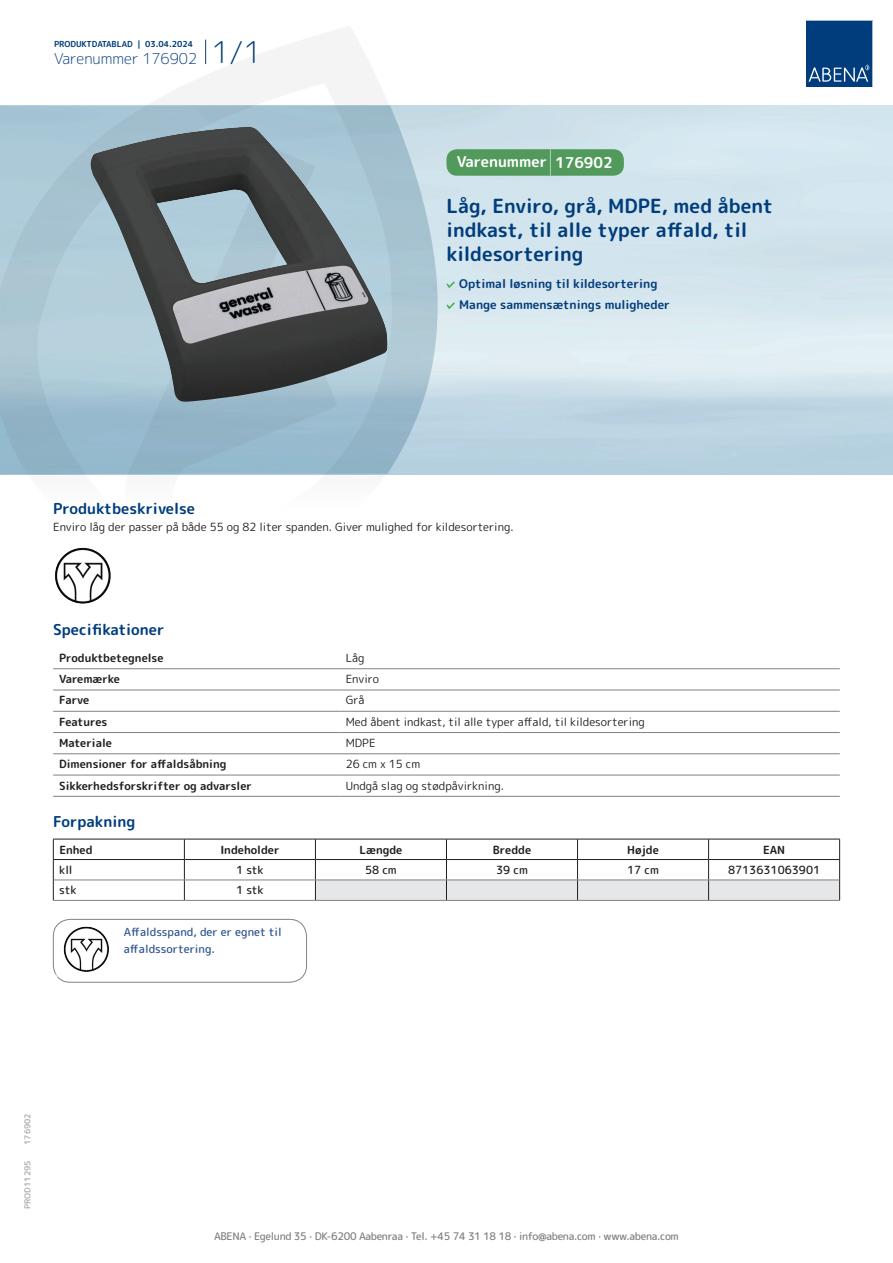
<style>
.page{position:relative;width:893px;height:1263px;background:#fff}
.page>*{position:absolute;margin:0;border:0;box-sizing:border-box;transform-origin:0 0}
.t1{font:700 19.5px/24px "Rounded Mplus 1 c";color:#013d7d}
.t2{font:700 15px "Rounded Mplus 1 c";color:#013d7d}
.t3{font:300 15px "Rounded Mplus 1 c";color:#013d7d}
.t4{font:700 15px "Rounded Mplus 1 c";color:#fff}
.t5{font:700 12px/21px "Rounded Mplus 1 c";color:#013d7d}
.t6{font:11.25px "Rounded Mplus 1 c";color:#231f20}
.t7{font:700 11.25px "Rounded Mplus 1 c";color:#231f20}
.t8{font:500 11.25px/16.5px "Rounded Mplus 1 c";color:#305691}
.t9{font:500 11.25px "Rounded Mplus 1 c";color:#231f20}
.t10{font:500 10.5px "Rounded Mplus 1 c";letter-spacing:-.03em;color:#808285}
.t11{font:700 10.5px "Rounded Mplus 1 c";color:#fff}
.t12{font:700 8.25px "Rounded Mplus 1 c";color:#013d7d}
.t13{font:700 8.25px "Rounded Mplus 1 c";color:#b2b3b7}
.s1{font-size:30px}
.s2{font-size:25.5px}
</style>
<div class="page">
<svg style="left:0;top:26px;width:439px;height:449px"></svg>
<svg style="left:0;top:106px;width:438px;height:368px;background:#a3c1d1"></svg>
<svg style="left:205px;top:40px;width:1px;height:24px"></svg>
<svg style="left:806px;top:20px;width:67px;height:67px;background:#144b86"></svg>
<img style="left:89px;top:127px;width:299px;height:275px">
<img style="left:55px;top:547px;width:56px;height:57px">
<hr style="left:53px;top:668px;width:287px;height:1px;background:#808285">
<hr style="left:340px;top:668px;width:500px;height:1px;background:#808285">
<hr style="left:53px;top:690px;width:287px;height:1px;background:#808285">
<hr style="left:340px;top:690px;width:500px;height:1px;background:#808285">
<hr style="left:53px;top:711px;width:287px;height:1px;background:#808285">
<hr style="left:340px;top:711px;width:500px;height:1px;background:#808285">
<hr style="left:53px;top:732px;width:287px;height:1px;background:#808285">
<hr style="left:340px;top:732px;width:500px;height:1px;background:#808285">
<hr style="left:53px;top:753px;width:287px;height:1px;background:#808285">
<hr style="left:340px;top:753px;width:500px;height:1px;background:#808285">
<hr style="left:53px;top:775px;width:287px;height:1px;background:#808285">
<hr style="left:340px;top:775px;width:500px;height:1px;background:#808285">
<hr style="left:53px;top:796px;width:287px;height:1px;background:#808285">
<hr style="left:340px;top:796px;width:500px;height:1px;background:#808285">
<hr style="left:53px;top:839px;width:131px;height:1px;background:#231f20">
<hr style="left:184px;top:839px;width:131px;height:1px;background:#231f20">
<hr style="left:53px;top:859px;width:131px;height:1px;background:#231f20">
<hr style="left:184px;top:859px;width:131px;height:1px;background:#231f20">
<svg style="left:53px;top:839px;width:1px;height:61px"></svg>
<svg style="left:184px;top:839px;width:1px;height:61px"></svg>
<svg style="left:315px;top:839px;width:525px;height:61px"></svg>
<hr style="left:54px;top:880px;width:130px;height:1px;background:#808285">
<hr style="left:184px;top:880px;width:131px;height:1px;background:#808285">
<hr style="left:315px;top:880px;width:131px;height:1px;background:#808285">
<hr style="left:446px;top:880px;width:131px;height:1px;background:#808285">
<hr style="left:577px;top:880px;width:132px;height:1px;background:#808285">
<hr style="left:709px;top:880px;width:130px;height:1px;background:#808285">
<hr style="left:53px;top:900px;width:131px;height:1px;background:#808285">
<hr style="left:184px;top:900px;width:131px;height:1px;background:#808285">
<hr style="left:315px;top:900px;width:131px;height:1px;background:#808285">
<hr style="left:446px;top:900px;width:131px;height:1px;background:#808285">
<hr style="left:577px;top:900px;width:132px;height:1px;background:#808285">
<hr style="left:709px;top:900px;width:131px;height:1px;background:#808285">
<img style="left:63px;top:926px;width:46px;height:46px">
<div style="left:53px;top:919px;width:254px;height:63px;border:1px solid #808285;border-radius:17px"></div>
<svg style="left:446px;top:281px;width:9px;height:7px"></svg>
<svg style="left:446px;top:302px;width:9px;height:7px"></svg>
<div style="left:446px;top:149px;width:178px;height:27px;background:#52995c;border-radius:10px"></div>
<p class="t12" style="left:54px;top:38px;width:141px">PRODUKTDATABLAD | 03.04.2024</p>
<h2 class="t3" style="left:54px;top:48px;width:209px">Varenummer 176902 <span class="s1">1/1</span></h2>
<h2 class="t4" style="left:457px;top:151px;width:157px">Varenummer <span class="s2">|</span> 176902</h2>
<h1 class="t1" style="left:446px;top:194px;width:328px">Låg, Enviro, grå, MDPE, med åbent indkast, til alle typer affald, til kildesortering</h1>
<p class="t5" style="left:459px;top:273px;width:212px">Optimal løsning til kildesortering<br>Mange sammensætnings muligheder</p>
<h2 class="t2" style="left:53px;top:498px;width:143px">Produktbeskrivelse</h2>
<p class="t6" style="left:53px;top:518px;width:462px">Enviro låg der passer på både 55 og 82 liter spanden. Giver mulighed for kildesortering.</p>
<h2 class="t2" style="left:53px;top:619px;width:113px">Specifikationer</h2>
<p class="t7" style="left:59px;top:650px;width:106px">Produktbetegnelse</p>
<p class="t6" style="left:346px;top:650px;width:20px">Låg</p>
<p class="t7" style="left:59px;top:671px;width:62px">Varemærke</p>
<p class="t6" style="left:346px;top:671px;width:35px">Enviro</p>
<p class="t7" style="left:59px;top:692px;width:32px">Farve</p>
<p class="t6" style="left:346px;top:692px;width:20px">Grå</p>
<p class="t7" style="left:59px;top:714px;width:50px">Features</p>
<p class="t6" style="left:346px;top:714px;width:301px">Med åbent indkast, til alle typer affald, til kildesortering</p>
<p class="t7" style="left:59px;top:735px;width:54px">Materiale</p>
<p class="t6" style="left:346px;top:735px;width:31px">MDPE</p>
<p class="t7" style="left:59px;top:756px;width:169px">Dimensioner for affaldsåbning</p>
<p class="t6" style="left:346px;top:756px;width:76px">26 cm x 15 cm</p>
<p class="t7" style="left:59px;top:777px;width:194px">Sikkerhedsforskrifter og advarsler</p>
<p class="t6" style="left:346px;top:777px;width:160px">Undgå slag og stødpåvirkning.</p>
<h2 class="t2" style="left:53px;top:810px;width:84px">Forpakning</h2>
<p class="t7" style="left:59px;top:841px;width:35px">Enhed</p>
<p class="t7" style="left:220px;top:841px;width:61px">Indeholder</p>
<p class="t7" style="left:359px;top:841px;width:44px">Længde</p>
<p class="t7" style="left:493px;top:841px;width:40px">Bredde</p>
<p class="t7" style="left:627px;top:841px;width:33px">Højde</p>
<p class="t7" style="left:763px;top:841px;width:24px">EAN</p>
<p class="t9" style="left:59px;top:862px;width:15px">kll</p>
<p class="t9" style="left:236px;top:862px;width:29px">1 stk</p>
<p class="t9" style="left:365px;top:862px;width:33px">58 cm</p>
<p class="t9" style="left:496px;top:862px;width:33px">39 cm</p>
<p class="t9" style="left:627px;top:862px;width:33px">17 cm</p>
<p class="t9" style="left:728px;top:862px;width:94px">8713631063901</p>
<p class="t9" style="left:59px;top:882px;width:19px">stk</p>
<p class="t9" style="left:236px;top:882px;width:29px">1 stk</p>
<p class="t8" style="left:124px;top:924px;width:159px">Affaldsspand, der er egnet til affaldssortering.</p>
<p class="t11" style="left:53px;top:971px;width:7px">*</p>
<p class="t13" style="left:22px;top:1145px;width:33px;rotate:-90deg">176902</p>
<p class="t13" style="left:22px;top:1209px;width:50px;rotate:-90deg">PROD11295</p>
<p class="t10" style="left:214px;top:1229px;width:466px">ABENA · Egelund 35 · DK-6200 Aabenraa · Tel. +45 74 31 18 18 · info@abena.com · www.abena.com</p>
</div>
